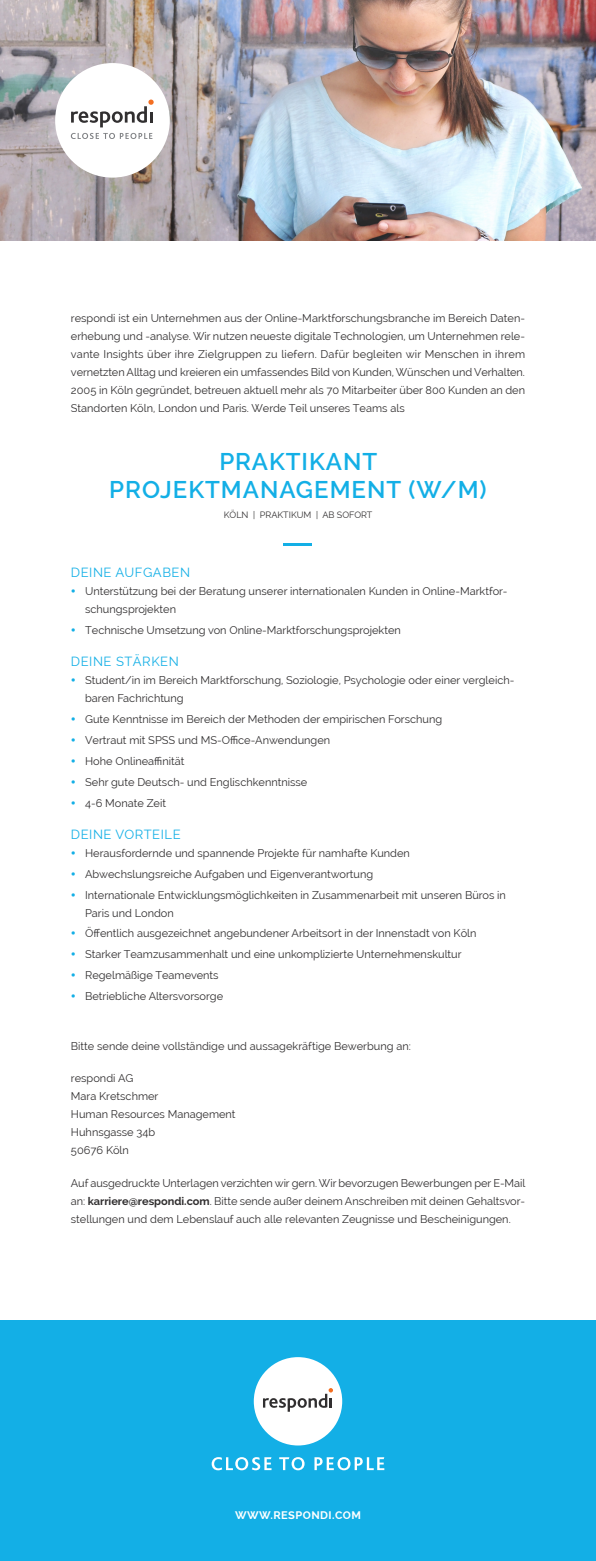
<style>
.page{position:relative;width:596px;height:1561px;background:#fff}
.page>*{position:absolute;margin:0;border:0;box-sizing:border-box;transform-origin:0 0}
.Jobtitel{font:600 24px/28.8px "Raleway";letter-spacing:.04em;color:#13afe6;text-align:center}
.H2_-_Header_2{font:13px "Raleway";letter-spacing:.04em;color:#13afe6}
.Fließtext_Blocksatz{font:11px/18px "Raleway";color:#312f30}
.Fließtext_Linksbündi{font:11px/18px "Raleway";color:#312f30}
.Fließtext_Linksbündi-2{font:700 11px "Raleway";letter-spacing:.04em;color:#fff}
.Jobtitel_Subline{font:9px "Raleway";color:#312f30}
.s1{font-weight:700}
</style>
<div class="page">
<hr style="left:284px;top:543px;width:28px;height:2px;background:#13afe6">
<img style="left:0;top:0;width:595px;height:241px">
<div style="left:55px;top:63px;width:115px;height:115px;background:#fff;border-radius:50%"></div>
<svg style="left:71px;top:133px;width:81px;height:6px"></svg>
<svg style="left:71px;top:99px;width:83px;height:28px"></svg>
<div style="left:0;top:1320px;width:595px;height:240px;background:#13afe6"></div>
<div style="left:253px;top:1356px;width:89px;height:89px;background:#fff;border-radius:50%"></div>
<svg style="left:263px;top:1388px;width:70px;height:23px"></svg>
<svg style="left:211px;top:1457px;width:60px;height:13px"></svg>
<svg style="left:279px;top:1457px;width:25px;height:13px"></svg>
<svg style="left:314px;top:1457px;width:70px;height:13px"></svg>
<p class="Fließtext_Blocksatz" style="left:71px;top:309px;width:455px">respondi ist ein Unternehmen aus der Online-Marktforschungsbranche im Bereich Daten&shy;erhebung und -analyse. Wir nutzen neueste digitale Technologien, um Unternehmen rele&shy;vante Insights über ihre Zielgruppen zu liefern. Dafür begleiten wir Menschen in ihrem vernetzten Alltag und kreieren ein umfassendes Bild von Kunden, Wünschen und Verhalten.<br>2005 in Köln gegründet, betreuen aktuell mehr als 70 Mitarbeiter über 800 Kunden an den Standorten Köln, London und Paris. Werde Teil unseres Teams als</p>
<p class="Jobtitel" style="left:109px;top:447px;width:378px">PRAKTIKANT<br>PROJEKTMANAGEMENT (W/M)</p>
<p class="Jobtitel_Subline" style="left:223px;top:509px;width:150px">KÖLN | PRAKTIKUM | AB SOFORT</p>
<p class="H2_-_Header_2" style="left:71px;top:565px;width:121px">DEINE AUFGABEN</p>
<p class="Fließtext_Blocksatz" style="left:85px;top:582px;width:423px">Unterstützung bei der Beratung unserer internationalen Kunden in Online-Marktfor&shy;schungsprojekten</p>
<p class="Fließtext_Blocksatz" style="left:85px;top:621px;width:317px">Technische Umsetzung von Online-Marktforschungsprojekten</p>
<p class="H2_-_Header_2" style="left:71px;top:654px;width:109px">DEINE STÄRKEN</p>
<p class="Fließtext_Blocksatz" style="left:85px;top:671px;width:430px">Student/in im Bereich Marktforschung, Soziologie, Psychologie oder einer vergleich&shy;baren Fachrichtung</p>
<p class="Fließtext_Blocksatz" style="left:85px;top:710px;width:358px">Gute Kenntnisse im Bereich der Methoden der empirischen Forschung</p>
<p class="Fließtext_Blocksatz" style="left:85px;top:731px;width:246px">Vertraut mit SPSS und MS-Office-Anwendungen</p>
<p class="Fließtext_Blocksatz" style="left:85px;top:752px;width:101px">Hohe Onlineaffinität</p>
<p class="Fließtext_Blocksatz" style="left:85px;top:773px;width:223px">Sehr gute Deutsch- und Englischkenntnisse</p>
<p class="Fließtext_Blocksatz" style="left:85px;top:793px;width:82px">4-6 Monate Zeit</p>
<p class="H2_-_Header_2" style="left:71px;top:826px;width:111px">DEINE VORTEILE</p>
<p class="Fließtext_Blocksatz" style="left:85px;top:844px;width:326px">Herausfordernde und spannende Projekte für namhafte Kunden</p>
<p class="Fließtext_Blocksatz" style="left:85px;top:864px;width:289px">Abwechslungsreiche Aufgaben und Eigenverantwortung</p>
<p class="Fließtext_Blocksatz" style="left:85px;top:885px;width:422px">Internationale Entwicklungsmöglichkeiten in Zusammenarbeit mit unseren Büros in<br>Paris und London</p>
<p class="Fließtext_Blocksatz" style="left:85px;top:924px;width:392px">Öffentlich ausgezeichnet angebundener Arbeitsort in der Innenstadt von Köln</p>
<p class="Fließtext_Blocksatz" style="left:85px;top:945px;width:378px">Starker Teamzusammenhalt und eine unkomplizierte Unternehmenskultur</p>
<p class="Fließtext_Blocksatz" style="left:85px;top:966px;width:135px">Regelmäßige Teamevents</p>
<p class="Fließtext_Blocksatz" style="left:85px;top:987px;width:139px">Betriebliche Altersvorsorge</p>
<p class="Fließtext_Linksbündi" style="left:71px;top:1037px;width:341px">Bitte sende deine vollständige und aussagekräftige Bewerbung an:</p>
<p class="Fließtext_Linksbündi" style="left:71px;top:1069px;width:166px">respondi AG<br>Mara Kretschmer<br>Human Resources Management<br>Huhnsgasse 34b<br>50676 Köln</p>
<p class="Fließtext_Blocksatz" style="left:71px;top:1173px;width:455px;text-align:justify">Auf ausgedruckte Unterlagen verzichten wir gern. Wir bevorzugen Bewerbungen per E-Mail an: <span class="s1">karriere@respondi.com</span>. Bitte sende außer deinem Anschreiben mit deinen Gehaltsvor&shy;stellungen und dem Lebenslauf auch alle relevanten Zeugnisse und Bescheinigungen.</p>
<p class="Fließtext_Linksbündi-2" style="left:235px;top:1508px;width:127px">WWW.RESPONDI.COM</p>
</div>
